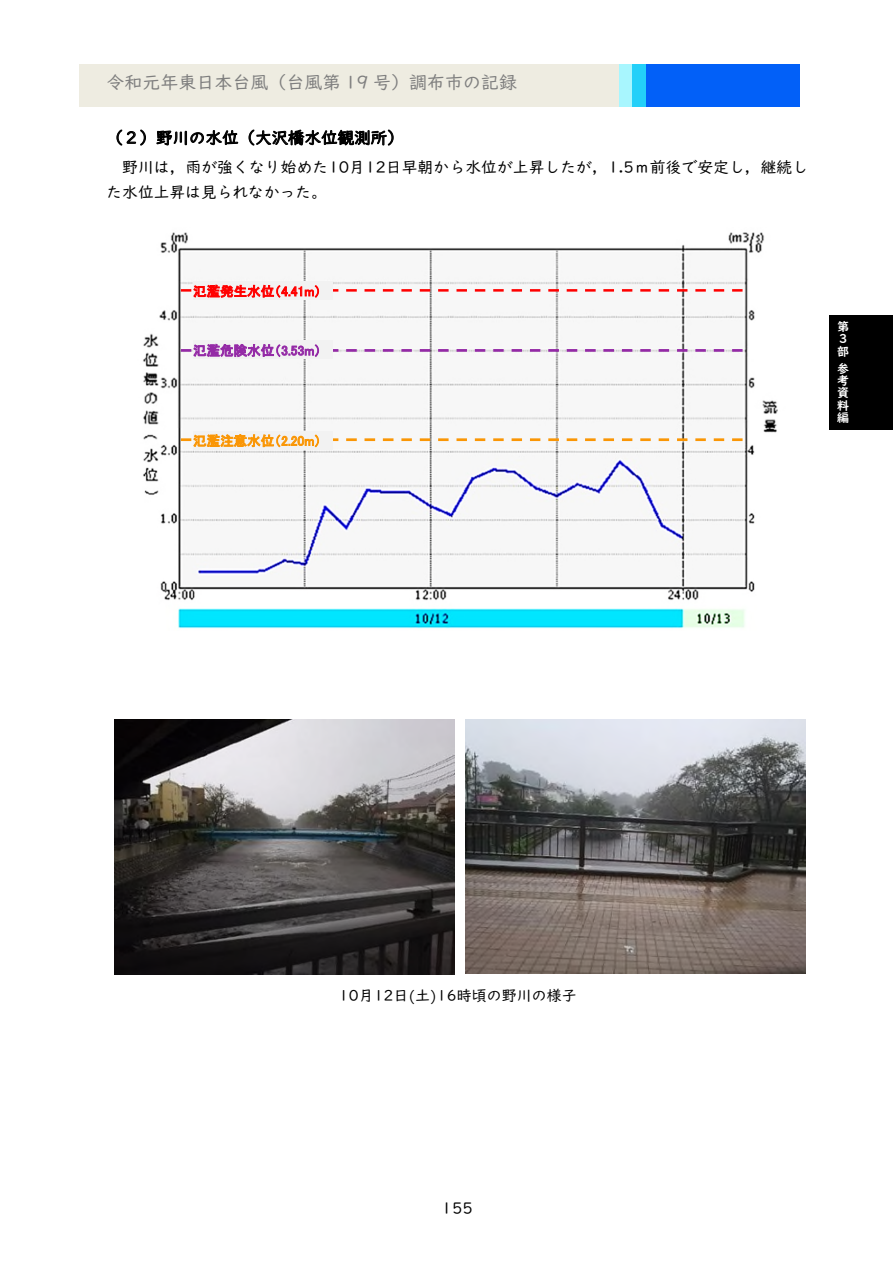
<style>
.page{position:relative;width:893px;height:1263px;background:#fff}
.page>*{position:absolute;margin:0;border:0;box-sizing:border-box;transform-origin:0 0}
.t1{font:18px "UD Digi Kyokasho NP R";color:#7f7f7f}
.t2{font:16.5px "UD Digi Kyokasho NP R";color:#000}
.t3{font:15.9px/25.3px "UD Digi Kyokasho NP R";color:#000}
.t4{font:15px "UD Digi Kyokasho NP R";color:#000}
.t5{font:13.5px "MS P Gothic";letter-spacing:.005em;color:#942aa6}
.t6{font:13.5px "MS P Gothic";letter-spacing:.005em;color:#f00}
.t7{font:13.5px "MS P Gothic";letter-spacing:.005em;color:#fa9605}
.t8{font:700 12px/12.5px "UD Digi Kyokasho NP";color:#fff}
</style>
<div class="page">
<div style="left:79px;top:64px;width:540px;height:42px;background:#eeece1"></div>
<div style="left:619px;top:64px;width:14px;height:42px;background:#a8f6fe"></div>
<div style="left:633px;top:64px;width:13px;height:42px;background:#23d0f9"></div>
<div style="left:646px;top:64px;width:153px;height:42px;background:#0260f8"></div>
<img style="left:143px;top:232px;width:635px;height:397px">
<img style="left:114px;top:719px;width:340px;height:255px">
<img style="left:465px;top:719px;width:340px;height:255px">
<svg style="left:181px;top:289px;width:10px;height:3px"></svg>
<svg style="left:333px;top:289px;width:5px;height:3px"></svg>
<svg style="left:346px;top:289px;width:11px;height:3px"></svg>
<svg style="left:364px;top:289px;width:11px;height:3px"></svg>
<svg style="left:383px;top:289px;width:10px;height:3px"></svg>
<svg style="left:401px;top:289px;width:11px;height:3px"></svg>
<svg style="left:420px;top:289px;width:10px;height:3px"></svg>
<svg style="left:438px;top:289px;width:11px;height:3px"></svg>
<svg style="left:456px;top:289px;width:11px;height:3px"></svg>
<svg style="left:475px;top:289px;width:10px;height:3px"></svg>
<svg style="left:493px;top:289px;width:11px;height:3px"></svg>
<svg style="left:512px;top:289px;width:10px;height:3px"></svg>
<svg style="left:530px;top:289px;width:10px;height:3px"></svg>
<svg style="left:548px;top:289px;width:11px;height:3px"></svg>
<svg style="left:567px;top:289px;width:10px;height:3px"></svg>
<svg style="left:585px;top:289px;width:11px;height:3px"></svg>
<svg style="left:603px;top:289px;width:11px;height:3px"></svg>
<svg style="left:622px;top:289px;width:10px;height:3px"></svg>
<svg style="left:640px;top:289px;width:11px;height:3px"></svg>
<svg style="left:659px;top:289px;width:10px;height:3px"></svg>
<svg style="left:677px;top:289px;width:10px;height:3px"></svg>
<svg style="left:695px;top:289px;width:11px;height:3px"></svg>
<svg style="left:714px;top:289px;width:10px;height:3px"></svg>
<svg style="left:732px;top:289px;width:10px;height:3px"></svg>
<svg style="left:181px;top:349px;width:10px;height:3px"></svg>
<svg style="left:333px;top:349px;width:5px;height:3px"></svg>
<svg style="left:346px;top:349px;width:11px;height:3px"></svg>
<svg style="left:364px;top:349px;width:11px;height:3px"></svg>
<svg style="left:383px;top:349px;width:10px;height:3px"></svg>
<svg style="left:401px;top:349px;width:11px;height:3px"></svg>
<svg style="left:420px;top:349px;width:10px;height:3px"></svg>
<svg style="left:438px;top:349px;width:11px;height:3px"></svg>
<svg style="left:456px;top:349px;width:11px;height:3px"></svg>
<svg style="left:475px;top:349px;width:10px;height:3px"></svg>
<svg style="left:493px;top:349px;width:11px;height:3px"></svg>
<svg style="left:512px;top:349px;width:10px;height:3px"></svg>
<svg style="left:530px;top:349px;width:10px;height:3px"></svg>
<svg style="left:548px;top:349px;width:11px;height:3px"></svg>
<svg style="left:567px;top:349px;width:10px;height:3px"></svg>
<svg style="left:585px;top:349px;width:11px;height:3px"></svg>
<svg style="left:603px;top:349px;width:11px;height:3px"></svg>
<svg style="left:622px;top:349px;width:10px;height:3px"></svg>
<svg style="left:640px;top:349px;width:11px;height:3px"></svg>
<svg style="left:659px;top:349px;width:10px;height:3px"></svg>
<svg style="left:677px;top:349px;width:10px;height:3px"></svg>
<svg style="left:695px;top:349px;width:11px;height:3px"></svg>
<svg style="left:714px;top:349px;width:10px;height:3px"></svg>
<svg style="left:732px;top:349px;width:10px;height:3px"></svg>
<div style="left:193px;top:341px;width:140px;height:18px;background:#f2f2f2"></div>
<div style="left:193px;top:282px;width:140px;height:18px;background:#f2f2f2"></div>
<svg style="left:181px;top:438px;width:10px;height:3px"></svg>
<svg style="left:333px;top:438px;width:5px;height:3px"></svg>
<svg style="left:346px;top:438px;width:11px;height:3px"></svg>
<svg style="left:364px;top:438px;width:11px;height:3px"></svg>
<svg style="left:383px;top:438px;width:10px;height:3px"></svg>
<svg style="left:401px;top:438px;width:11px;height:3px"></svg>
<svg style="left:420px;top:438px;width:10px;height:3px"></svg>
<svg style="left:438px;top:438px;width:11px;height:3px"></svg>
<svg style="left:456px;top:438px;width:11px;height:3px"></svg>
<svg style="left:475px;top:438px;width:10px;height:3px"></svg>
<svg style="left:493px;top:438px;width:11px;height:3px"></svg>
<svg style="left:512px;top:438px;width:10px;height:3px"></svg>
<svg style="left:530px;top:438px;width:10px;height:3px"></svg>
<svg style="left:548px;top:438px;width:11px;height:3px"></svg>
<svg style="left:567px;top:438px;width:10px;height:3px"></svg>
<svg style="left:585px;top:438px;width:11px;height:3px"></svg>
<svg style="left:603px;top:438px;width:11px;height:3px"></svg>
<svg style="left:622px;top:438px;width:10px;height:3px"></svg>
<svg style="left:640px;top:438px;width:11px;height:3px"></svg>
<svg style="left:659px;top:438px;width:10px;height:3px"></svg>
<svg style="left:677px;top:438px;width:10px;height:3px"></svg>
<svg style="left:695px;top:438px;width:11px;height:3px"></svg>
<svg style="left:714px;top:438px;width:10px;height:3px"></svg>
<svg style="left:732px;top:438px;width:10px;height:3px"></svg>
<div style="left:193px;top:431px;width:140px;height:18px;background:#f2f2f2"></div>
<div style="left:829px;top:315px;width:64px;height:114px;background:#000"></div>
<p class="t1" style="left:106px;top:72px;width:412px">令和元年東日本台風（台風第 19 号）調布市の記録</p>
<p class="t2" style="left:106px;top:128px;width:299px">（２）野川の水位（大沢橋水位観測所）</p>
<p class="t3" style="left:106px;top:154px;width:703px;text-indent:16px">野川は，雨が強くなり始めた10月12日早朝から水位が上昇したが，1.5ｍ前後で安定し，継続した水位上昇は見られなかった。</p>
<p class="t6" style="left:193px;top:285px;width:130px">氾濫発生水位（4.41m）</p>
<p class="t5" style="left:193px;top:344px;width:130px">氾濫危険水位（3.53m）</p>
<p class="t7" style="left:193px;top:434px;width:130px">氾濫注意水位（2.20m）</p>
<p class="t8" style="left:837px;top:320px;width:13px">第<br>３部</p>
<p class="t8" style="left:837px;top:362px;width:13px;text-align:justify">参考資料編</p>
<p class="t4" style="left:339px;top:986px;width:239px">10月12日(土)16時頃の野川の様子</p>
<p class="t3" style="left:442px;top:1195px;width:33px">155</p>
</div>
